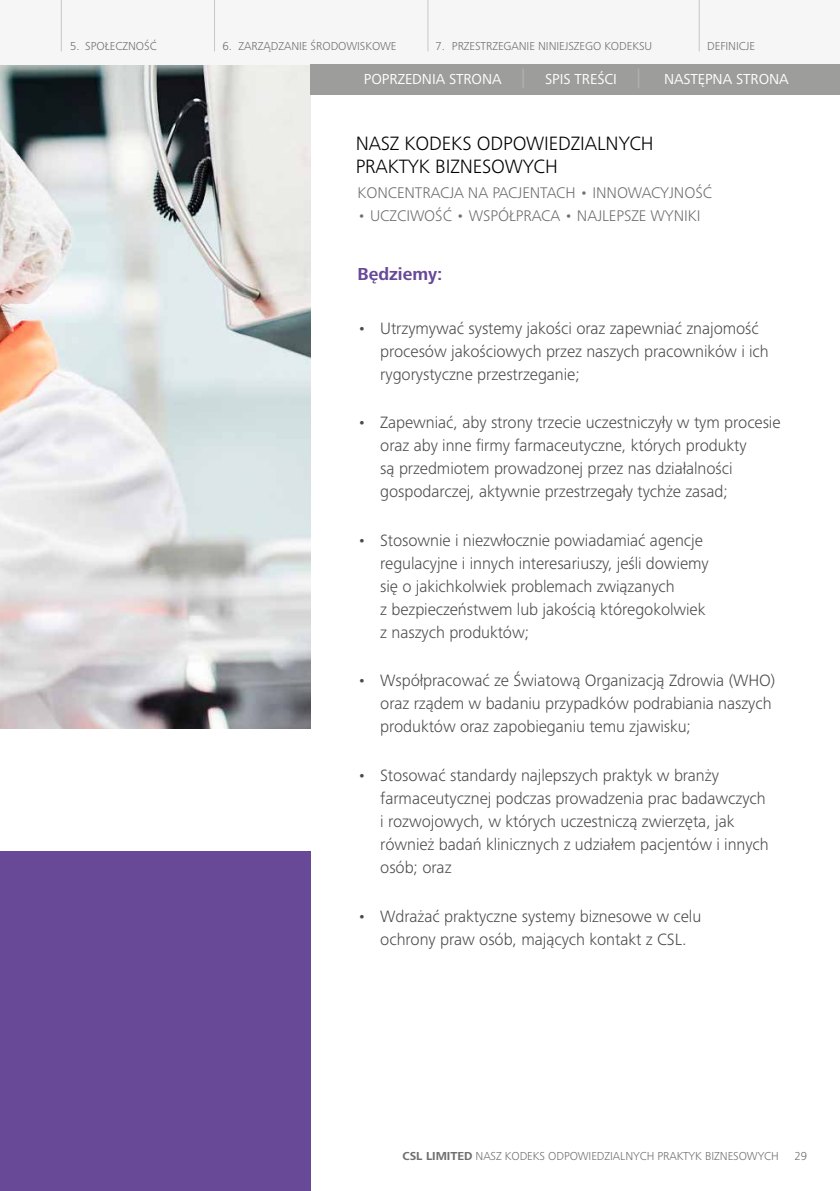
<style>
.page{position:relative;width:840px;height:1191px;background:#fff}
.page>*{position:absolute;margin:0;border:0;box-sizing:border-box;transform-origin:0 0}
.t1{font:300 20px/23px "Frutiger Next LTW1 G";letter-spacing:-.005em;color:#000}
.t2{font:700 18px "Frutiger Next LTW1 G";color:#674997}
.t3{font:300 17px/23px "Frutiger Next LTW1 G";letter-spacing:-.005em;color:#4a4a49}
.t4{font:300 16px "Frutiger Next LTW1 G";letter-spacing:-.005em;color:#706f6f}
.t5{font:15px "Frutiger Next LTW1 G";letter-spacing:-.005em;color:#fff}
.t6{font:300 12px "Frutiger Next LTW1 G";letter-spacing:-.005em;color:#706f6f}
.s1{font-weight:300;font-size:20px;color:#b3b2b2}
.s2{font-weight:700}
</style>
<div class="page">
<img style="left:0;top:65px;width:310px;height:664px">
<div style="left:0;top:0;width:839px;height:64px;background:#f6f6f6"></div>
<hr style="left:61px;top:0;width:1px;height:51px;background:#c6c6c6">
<hr style="left:214px;top:0;width:1px;height:51px;background:#c6c6c6">
<hr style="left:427px;top:0;width:1px;height:51px;background:#c6c6c6">
<hr style="left:698px;top:0;width:1px;height:51px;background:#c6c6c6">
<div style="left:310px;top:64px;width:529px;height:30px;background:#9d9d9c"></div>
<div style="left:0;top:851px;width:310px;height:340px;background:#674997"></div>
<p class="t6" style="left:70px;top:39px;width:88px">5. SPOŁECZNOŚĆ</p>
<p class="t6" style="left:222px;top:39px;width:175px">6. ZARZĄDZANIE ŚRODOWISKOWE</p>
<p class="t6" style="left:435px;top:39px;width:218px">7. PRZESTRZEGANIE NINIEJSZEGO KODEKSU</p>
<p class="t6" style="left:706px;top:39px;width:49px">DEFINICJE</p>
<p class="t5" style="left:364px;top:70px;width:163px">POPRZEDNIA STRONA <span class="s1">|</span></p>
<p class="t5" style="left:544px;top:70px;width:97px">SPIS TREŚCI <span class="s1">|</span></p>
<p class="t5" style="left:663px;top:70px;width:126px">NASTĘPNA STRONA</p>
<p class="t1" style="left:355px;top:131px;width:299px">NASZ KODEKS ODPOWIEDZIALNYCH<br>PRAKTYK BIZNESOWYCH</p>
<p class="t4" style="left:357px;top:184px;width:356px">KONCENTRACJA NA PACJENTACH • INNOWACYJNOŚĆ</p>
<p class="t4" style="left:357px;top:207px;width:344px">• UCZCIWOŚĆ • WSPÓŁPRACA • NAJLEPSZE WYNIKI</p>
<p class="t2" style="left:357px;top:263px;width:86px">Będziemy:</p>
<p class="t3" style="left:380px;top:316px;width:390px;text-indent:-23px">• Utrzymywać systemy jakości oraz zapewniać znajomość procesów jakościowych przez naszych pracowników i ich rygorystyczne przestrzeganie;</p>
<p class="t3" style="left:380px;top:411px;width:401px;text-indent:-23px">• Zapewniać, aby strony trzecie uczestniczyły w tym procesie oraz aby inne firmy farmaceutyczne, których produkty<br>są przedmiotem prowadzonej przez nas działalności gospodarczej, aktywnie przestrzegały tychże zasad;</p>
<p class="t3" style="left:380px;top:528px;width:330px;text-indent:-23px">• Stosownie i niezwłocznie powiadamiać agencje regulacyjne i innych interesariuszy, jeśli dowiemy się o jakichkolwiek problemach związanych<br>z bezpieczeństwem lub jakością któregokolwiek z naszych produktów;</p>
<p class="t3" style="left:380px;top:669px;width:396px;text-indent:-23px">• Współpracować ze Światową Organizacją Zdrowia (WHO) oraz rządem w badaniu przypadków podrabiania naszych produktów oraz zapobieganiu temu zjawisku;</p>
<p class="t3" style="left:380px;top:764px;width:390px;text-indent:-23px">• Stosować standardy najlepszych praktyk w branży farmaceutycznej podczas prowadzenia prac badawczych i rozwojowych, w których uczestniczą zwierzęta, jak również badań klinicznych z udziałem pacjentów i innych osób; oraz</p>
<p class="t3" style="left:357px;top:904px;width:345px;text-align:center">• Wdrażać praktyczne systemy biznesowe w celu ochrony praw osób, mających kontakt z CSL.</p>
<p class="t6" style="left:402px;top:1149px;width:377px"><span class="s2">CSL LIMITED</span> NASZ KODEKS ODPOWIEDZIALNYCH PRAKTYK BIZNESOWYCH</p>
<p class="t6" style="left:794px;top:1149px;width:14px">29</p>
</div>
